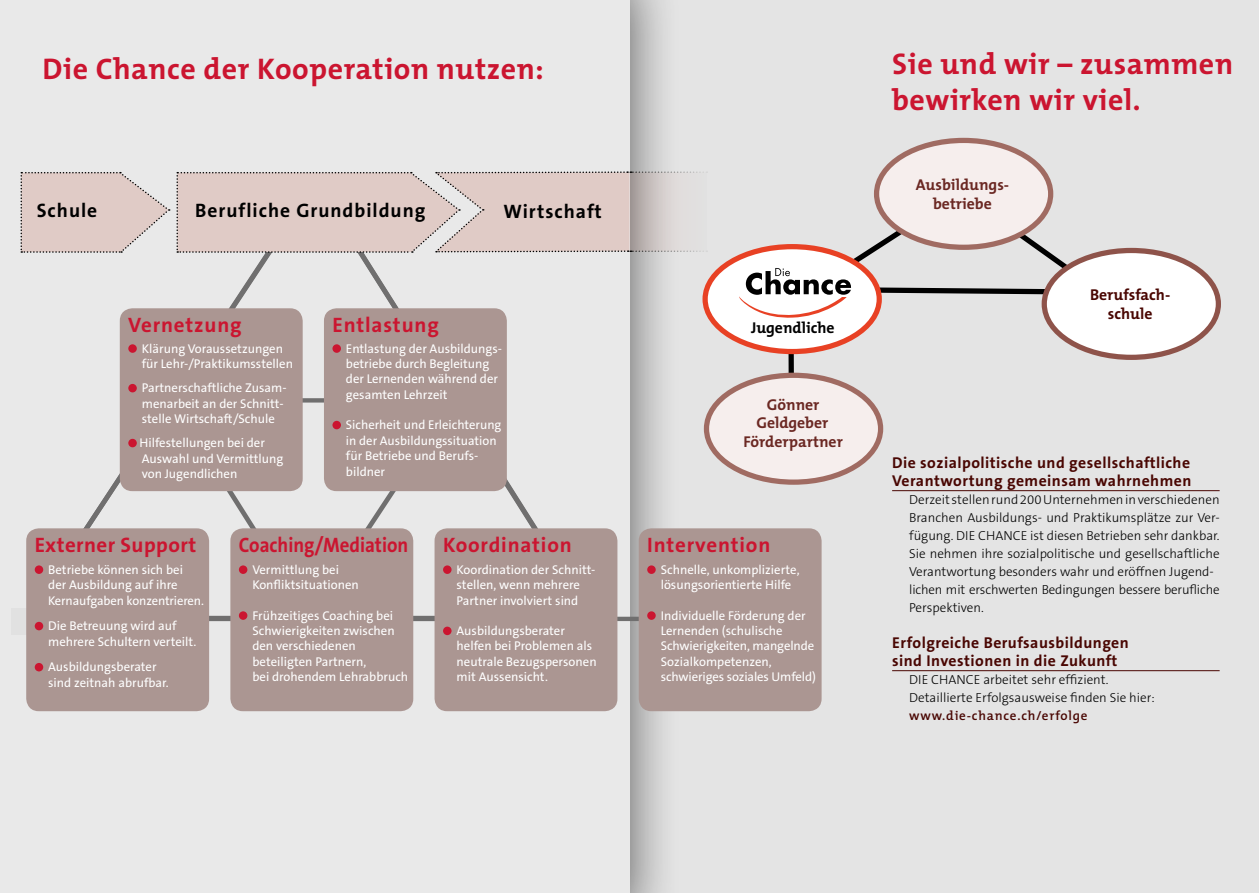
<style>
.page{position:relative;width:1259px;height:893px;background:#e4e4e4}
.page>*{position:absolute;margin:0;border:0;box-sizing:border-box;transform-origin:0 0}
.t1{font:700 30px/36px "The Mix";letter-spacing:.02em;color:#cb1530}
.t2{font:700 21px "The Sans B7";letter-spacing:.035em;color:#cb1530}
.t3{font:700 21px "The Sans B7";color:#cb1530;scale:.9 1}
.t4{font:700 19.5px "The Sans B7";letter-spacing:.05em;color:#000}
.t5{font:700 15.75px/18px "The Sans B7";letter-spacing:.03em;color:#490602}
.t6{font:700 15.75px/18.9px "The Mix";color:#6b2823;text-align:center}
.t7{font:700 15.75px/18.9px "The Mix";color:#490602;text-align:center}
.t8{font:700 15.75px "The Mix";color:#000}
.t9{font:300 13.2px/18px "The Sans B3";color:#000}
.t10{font:600 13.2px "The Mix";letter-spacing:.06em;color:#490602}
.t11{font:12.75px/15.3px "The Sans B5 Plain";color:#fff}
</style>
<div class="page">
<div style="left:0;top:0;width:681px;height:893px;background:#000;opacity:.63"></div>
<div style="left:0;top:0;width:629px;height:893px;background:#e4e4e4"></div>
<svg style="left:27px;top:209px;width:511px;height:415px"></svg>
<hr style="left:591px;top:617px;width:79px;height:4px;background:#706f6f">
<div style="left:434px;top:528px;width:183px;height:183px;background:#ab9692;border-radius:13px"></div>
<div style="left:230px;top:528px;width:183px;height:183px;background:#ab9692;border-radius:13px"></div>
<div style="left:26px;top:528px;width:183px;height:183px;background:#ab9692;border-radius:13px"></div>
<div style="left:239px;top:565px;width:8px;height:9px;background:#cb1530;border-radius:50%"></div>
<div style="left:239px;top:611px;width:8px;height:9px;background:#cb1530;border-radius:50%"></div>
<div style="left:443px;top:565px;width:8px;height:9px;background:#cb1530;border-radius:50%"></div>
<div style="left:443px;top:627px;width:8px;height:8px;background:#cb1530;border-radius:50%"></div>
<div style="left:35px;top:565px;width:8px;height:9px;background:#cb1530;border-radius:50%"></div>
<div style="left:35px;top:622px;width:8px;height:8px;background:#cb1530;border-radius:50%"></div>
<div style="left:35px;top:663px;width:8px;height:8px;background:#cb1530;border-radius:50%"></div>
<div style="left:324px;top:308px;width:183px;height:183px;background:#ab9692;border-radius:13px"></div>
<div style="left:332px;top:344px;width:9px;height:9px;background:#cb1530;border-radius:50%"></div>
<div style="left:332px;top:421px;width:9px;height:8px;background:#cb1530;border-radius:50%"></div>
<div style="left:120px;top:308px;width:183px;height:183px;background:#ab9692;border-radius:13px"></div>
<div style="left:128px;top:344px;width:9px;height:9px;background:#cb1530;border-radius:50%"></div>
<div style="left:128px;top:384px;width:9px;height:8px;background:#cb1530;border-radius:50%"></div>
<div style="left:128px;top:439px;width:9px;height:8px;background:#cb1530;border-radius:50%"></div>
<svg style="left:21px;top:172px;width:149px;height:81px"></svg>
<div style="left:639px;top:528px;width:182px;height:183px;background:#ab9692;border-radius:13px"></div>
<div style="left:647px;top:565px;width:9px;height:9px;background:#cb1530;border-radius:50%"></div>
<div style="left:647px;top:611px;width:9px;height:9px;background:#cb1530;border-radius:50%"></div>
<hr style="left:892px;top:490px;width:327px;height:1px;background:#490602">
<hr style="left:892px;top:670px;width:327px;height:1px;background:#490602">
<div style="left:876px;top:140px;width:174px;height:107px;background:#f6eeed;border-radius:50%"></div>
<div style="left:1044px;top:250px;width:174px;height:107px;background:#fff;border-radius:50%"></div>
<div style="left:1041px;top:248px;width:180px;height:112px;border:5px solid #8e534a;border-radius:50%"></div>
<div style="left:706px;top:375px;width:174px;height:107px;background:#f6eeed;border-radius:50%"></div>
<div style="left:704px;top:373px;width:179px;height:112px;border:5px solid #a06b62;border-radius:50%"></div>
<svg style="left:705px;top:247px;width:174px;height:105px;background:#fbe1dd"></svg>
<svg style="left:739px;top:185px;width:378px;height:258px"></svg>
<svg style="left:176px;top:171px;width:531px;height:82px;background:#dac9c5"></svg>
<h1 class="t1" style="left:43px;top:50px;width:503px">Die Chance der Kooperation nutzen:</h1>
<h3 class="t4" style="left:37px;top:200px;width:62px">Schule</h3>
<h3 class="t4" style="left:195px;top:200px;width:232px">Berufliche Grundbildung</h3>
<h3 class="t4" style="left:503px;top:201px;width:100px">Wirtschaft</h3>
<h2 class="t2" style="left:128px;top:314px;width:115px">Vernetzung</h2>
<p class="t11" style="left:142px;top:341px;width:153px">Klärung Voraussetzungen für Lehr-/Praktikumsstellen</p>
<p class="t11" style="left:142px;top:381px;width:146px">Partnerschaftliche Zusam&shy;menarbeit an der Schnitt&shy;stelle Wirtschaft/Schule</p>
<p class="t11" style="left:140px;top:436px;width:145px">Hilfestellungen bei der<br>Auswahl und Vermittlung von Jugendlichen</p>
<h2 class="t2" style="left:332px;top:314px;width:108px">Entlastung</h2>
<p class="t11" style="left:346px;top:341px;width:158px">Entlastung der Ausbildungs&shy;betriebe durch Begleitung der Lernenden während der gesamten Lehrzeit</p>
<p class="t11" style="left:346px;top:418px;width:157px">Sicherheit und Erleichterung in der Ausbildungssituation für Betriebe und Berufs&shy;bildner</p>
<h2 class="t2" style="left:35px;top:534px;width:163px">Externer Support</h2>
<h2 class="t3" style="left:239px;top:534px;width:190px">Coaching/Mediation</h2>
<p class="t11" style="left:252px;top:562px;width:108px">Vermittlung bei<br>Konfliktsituationen</p>
<p class="t11" style="left:252px;top:608px;width:157px">Frühzeitiges Coaching bei<br>Schwierigkeiten zwischen den verschiedenen beteiligten Partnern,<br>bei drohendem Lehrabbruch</p>
<p class="t11" style="left:48px;top:562px;width:157px">Betriebe können sich bei der Ausbildung auf ihre<br>Kernaufgaben konzentrieren.</p>
<p class="t11" style="left:48px;top:619px;width:150px">Die Betreuung wird auf mehrere Schultern verteilt.</p>
<p class="t11" style="left:48px;top:660px;width:122px;line-height:15.8px">Ausbildungsberater sind zeitnah abrufbar.</p>
<h2 class="t2" style="left:443px;top:534px;width:130px">Koordination</h2>
<p class="t11" style="left:456px;top:562px;width:140px">Koordination der Schnitt&shy;stellen, wenn mehrere<br>Partner involviert sind</p>
<p class="t11" style="left:456px;top:624px;width:142px">Ausbildungsberater helfen bei Problemen als neutrale Bezugspersonen mit Aussensicht.</p>
<p class="t8" style="left:751px;top:314px;width:85px">Jugendliche</p>
<p class="t6" style="left:743px;top:394px;width:101px">Gönner<br>Geldgeber<br>Förderpartner</p>
<h2 class="t2" style="left:647px;top:534px;width:125px">Intervention</h2>
<p class="t11" style="left:661px;top:562px;width:140px">Schnelle, unkomplizierte, lösungsorientierte Hilfe</p>
<p class="t11" style="left:661px;top:608px;width:157px">Individuelle Förderung der<br>Lernenden (schulische<br>Schwierigkeiten, mangelnde<br>Sozialkompetenzen, schwieriges soziales Umfeld)</p>
<h1 class="t1" style="left:892px;top:45px;width:342px">Sie und wir – zusammen bewirken wir viel.</h1>
<p class="t6" style="left:915px;top:175px;width:95px">Ausbildungs&shy;betriebe</p>
<p class="t7" style="left:1090px;top:285px;width:82px">Berufsfach&shy;schule</p>
<p class="t5" style="left:892px;top:454px;width:301px">Die sozialpolitische und gesellschaftliche<br>Verantwortung gemeinsam wahrnehmen</p>
<p class="t9" style="left:909px;top:491px;width:312px">Derzeit stellen rund 200 Unternehmen in verschiedenen Branchen Ausbildungs- und Praktikumsplätze zur Ver&shy;fügung. DIE CHANCE ist diesen Betrieben sehr dankbar.<br>Sie nehmen ihre sozialpolitische und gesellschaftliche Verantwortung besonders wahr und eröffnen Jugend&shy;lichen mit erschwerten Bedingungen bessere berufliche Perspektiven.</p>
<p class="t5" style="left:892px;top:634px;width:238px">Erfolgreiche Berufsausbildungen sind Investionen in die Zukunft</p>
<p class="t9" style="left:909px;top:671px;width:247px">DIE CHANCE arbeitet sehr effizient.<br>Detaillierte Erfolgsausweise finden Sie hier:</p>
<p class="t10" style="left:909px;top:705px;width:180px">www.die-chance.ch/erfolge</p>
</div>
